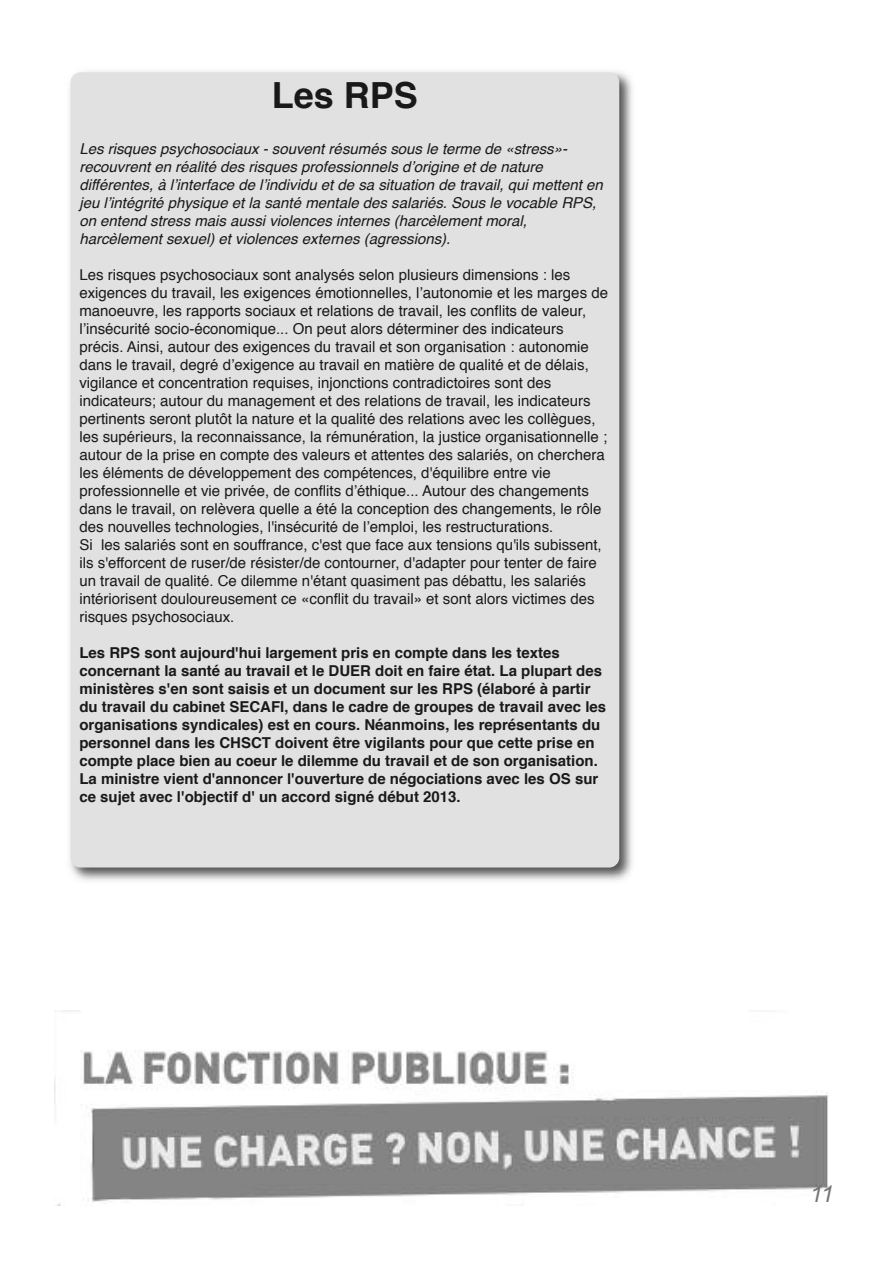
<style>
.page{position:relative;width:893px;height:1263px;background:#fff}
.page>*{position:absolute;margin:0;border:0;box-sizing:border-box;transform-origin:0 0}
.t1{font:700 36px "Helvetica";color:#191919}
.t2{font:italic 23.1px "Arial";color:#757575}
.t3{font:15px/18px "Helvetica";color:#191919}
.t4{font:700 15px/18px "Helvetica";color:#191919}
.t5{font:italic 15px/18px "Helvetica";color:#191919}
</style>
<div class="page">
<img style="left:54px;top:1010px;width:775px;height:195px">
<img style="left:70px;top:71px;width:563px;height:810px">
<div style="left:71px;top:72px;width:548px;height:795px;background:#e1e1e1;border-radius:10px"></div>
<h1 class="t1" style="left:272px;top:80px;width:148px">Les RPS</h1>
<p class="t5" style="left:79px;top:140px;width:525px">Les risques psychosociaux - souvent résumés sous le terme de «stress»- recouvrent en réalité des risques professionnels d’origine et de nature différentes, à l’interface de l’individu et de sa situation de travail, qui mettent en jeu l’intégrité physique et la santé mentale des salariés. Sous le vocable RPS, on entend stress mais aussi violences internes (harcèlement moral, harcèlement sexuel) et violences externes (agressions).</p>
<p class="t3" style="left:79px;top:266px;width:530px">Les risques psychosociaux sont analysés selon plusieurs dimensions : les exigences du travail, les exigences émotionnelles, l’autonomie et les marges de manoeuvre, les rapports sociaux et relations de travail, les conflits de valeur, l’insécurité socio-économique... On peut alors déterminer des indicateurs précis. Ainsi, autour des exigences du travail et son organisation : autonomie dans le travail, degré d’exigence au travail en matière de qualité et de délais, vigilance et concentration requises, injonctions contradictoires sont des indicateurs; autour du management et des relations de travail, les indicateurs pertinents seront plutôt la nature et la qualité des relations avec les collègues, les supérieurs, la reconnaissance, la rémunération, la justice organisationnelle ; autour de la prise en compte des valeurs et attentes des salariés, on cherchera les éléments de développement des compétences, d'équilibre entre vie professionnelle et vie privée, de conflits d’éthique... Autour des changements dans le travail, on relèvera quelle a été la conception des changements, le rôle des nouvelles technologies, l'insécurité de l’emploi, les restructurations.<br>Si les salariés sont en souffrance, c'est que face aux tensions qu'ils subissent, ils s'efforcent de ruser/de résister/de contourner, d'adapter pour tenter de faire un travail de qualité. Ce dilemme n'étant quasiment pas débattu, les salariés intériorisent douloureusement ce «conflit du travail» et sont alors victimes des risques psychosociaux.</p>
<p class="t4" style="left:79px;top:644px;width:528px">Les RPS sont aujourd'hui largement pris en compte dans les textes concernant la santé au travail et le DUER doit en faire état. La plupart des ministères s'en sont saisis et un document sur les RPS (élaboré à partir du travail du cabinet SECAFI, dans le cadre de groupes de travail avec les organisations syndicales) est en cours. Néanmoins, les représentants du personnel dans les CHSCT doivent être vigilants pour que cette prise en compte place bien au coeur le dilemme du travail et de son organisation.<br>La ministre vient d'annoncer l'ouverture de négociations avec les OS sur ce sujet avec l'objectif d' un accord signé début 2013.</p>
<h2 class="t2" style="left:810px;top:1180px;width:26px">11</h2>
</div>
